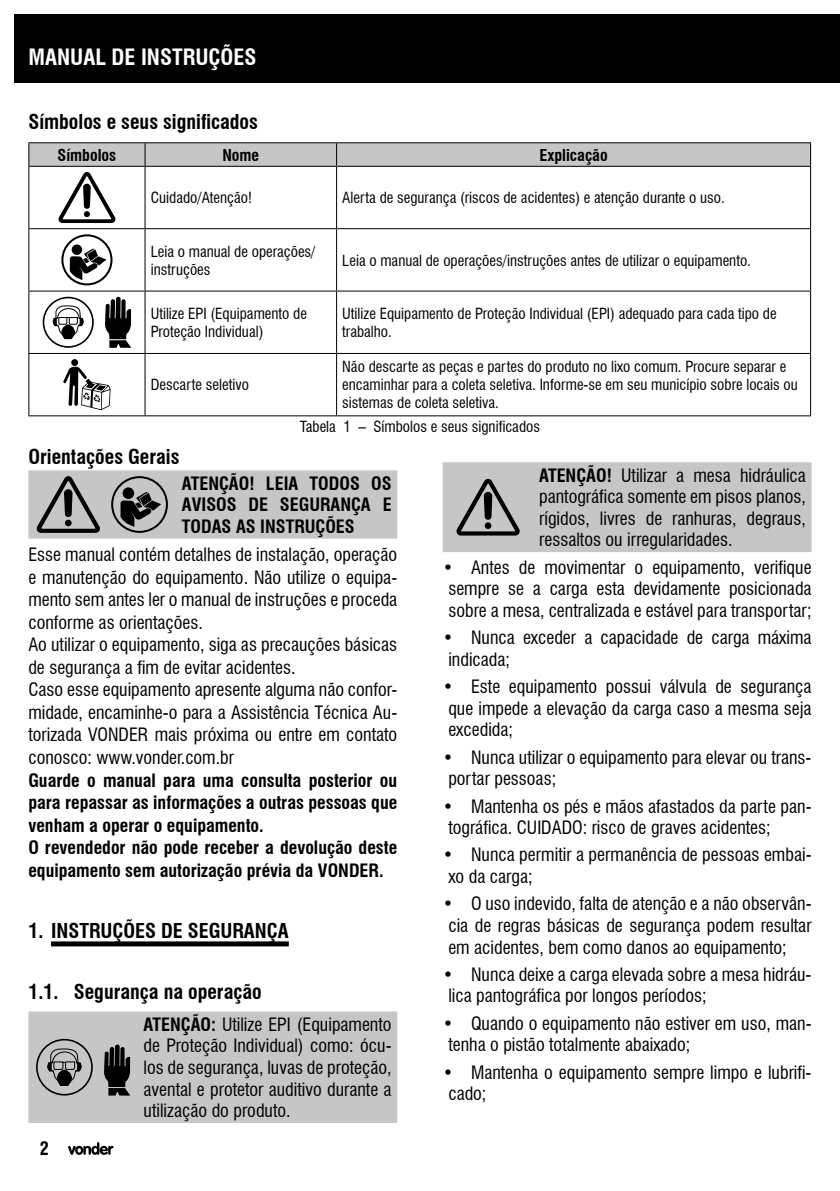
<style>
.page{position:relative;width:840px;height:1191px;background:#fff}
.page>*{position:absolute;margin:0;border:0;box-sizing:border-box;transform-origin:0 0}
.t1{font:700 condensed 22px "Swiss 721 BT";color:#fff}
.Título_bold{font:700 condensed 20px "Swiss 721 BT";color:#000}
._1__TÍTULO{font:700 condensed 20px "Swiss 721 BT";color:#000}
._1_1__título{font:700 condensed 20px "Swiss 721 BT";color:#000}
.texto{font:700 condensed 20px "Swiss 721 BT";color:#000}
.texto-2{font:condensed 18px/21.6px "Swiss 721 BT";color:#000}
.texto-3{font:700 condensed 18px/22.6px "Swiss 721 BT";color:#000;text-align:justify}
.texto-4{font:700 condensed 16px "Swiss 721 BT";color:#000}
.Tabela_txt{font:condensed 15px/18px "Swiss 721 BT";color:#000}
.s1{font-weight:700}
</style>
<div class="page">
<div style="left:51px;top:941px;width:237px;height:5px;background:#000"></div>
<svg style="left:28px;top:470px;width:369px;height:68px;background:#b6b6b6"></svg>
<div style="left:111px;top:476px;width:57px;height:57px;border:2px solid #000;border-radius:50%"></div>
<div style="left:28px;top:1011px;width:369px;height:112px;background:#c6c6c6"></div>
<div style="left:36px;top:1038px;width:57px;height:57px;border:2px solid #000;border-radius:50%"></div>
<svg style="left:45px;top:1047px;width:39px;height:39px;background:#8b8b8b"></svg>
<svg style="left:104px;top:1043px;width:26px;height:52px"></svg>
<hr style="left:28px;top:142px;width:117px;height:1px;background:#000">
<hr style="left:145px;top:142px;width:191px;height:1px;background:#000">
<hr style="left:336px;top:142px;width:474px;height:1px;background:#000">
<svg style="left:28px;top:143px;width:782px;height:23px;background:#c0c0c0"></svg>
<hr style="left:28px;top:166px;width:117px;height:1px;background:#000">
<hr style="left:28px;top:167px;width:1px;height:61px;background:#000">
<hr style="left:145px;top:166px;width:191px;height:1px;background:#000">
<hr style="left:144px;top:167px;width:1px;height:61px;background:#000">
<hr style="left:336px;top:166px;width:474px;height:1px;background:#000">
<hr style="left:336px;top:167px;width:1px;height:61px;background:#000">
<hr style="left:809px;top:167px;width:1px;height:61px;background:#000">
<hr style="left:28px;top:228px;width:117px;height:1px;background:#000">
<hr style="left:28px;top:229px;width:1px;height:61px;background:#000">
<hr style="left:145px;top:228px;width:191px;height:1px;background:#000">
<hr style="left:144px;top:229px;width:1px;height:61px;background:#000">
<hr style="left:336px;top:228px;width:474px;height:1px;background:#000">
<hr style="left:336px;top:229px;width:1px;height:61px;background:#000">
<hr style="left:809px;top:229px;width:1px;height:61px;background:#000">
<hr style="left:28px;top:290px;width:117px;height:1px;background:#000">
<hr style="left:28px;top:291px;width:1px;height:62px;background:#000">
<hr style="left:145px;top:290px;width:191px;height:1px;background:#000">
<hr style="left:144px;top:291px;width:1px;height:62px;background:#000">
<hr style="left:336px;top:290px;width:474px;height:1px;background:#000">
<hr style="left:336px;top:291px;width:1px;height:62px;background:#000">
<hr style="left:809px;top:291px;width:1px;height:62px;background:#000">
<hr style="left:28px;top:353px;width:117px;height:1px;background:#000">
<hr style="left:28px;top:354px;width:1px;height:61px;background:#000">
<hr style="left:145px;top:353px;width:191px;height:1px;background:#000">
<hr style="left:144px;top:354px;width:1px;height:61px;background:#000">
<hr style="left:336px;top:353px;width:474px;height:1px;background:#000">
<hr style="left:336px;top:354px;width:1px;height:61px;background:#000">
<hr style="left:809px;top:354px;width:1px;height:61px;background:#000">
<hr style="left:28px;top:415px;width:117px;height:1px;background:#000">
<hr style="left:145px;top:415px;width:191px;height:1px;background:#000">
<hr style="left:336px;top:415px;width:474px;height:1px;background:#000">
<svg style="left:58px;top:172px;width:58px;height:51px"></svg>
<div style="left:72px;top:244px;width:10px;height:11px;background:#000;border-radius:50%"></div>
<svg style="left:70px;top:248px;width:36px;height:32px"></svg>
<div style="left:61px;top:234px;width:51px;height:51px;border:2px solid #000;border-radius:50%"></div>
<svg style="left:43px;top:297px;width:50px;height:50px"></svg>
<div style="left:43px;top:297px;width:51px;height:51px;border:2px solid #000;border-radius:50%"></div>
<svg style="left:51px;top:305px;width:35px;height:34px"></svg>
<svg style="left:105px;top:296px;width:26px;height:52px"></svg>
<svg style="left:63px;top:359px;width:47px;height:51px"></svg>
<div style="left:442px;top:462px;width:369px;height:90px;background:#c6c6c6"></div>
<div style="left:484px;top:522px;width:7px;height:7px;background:#000;border-radius:50%"></div>
<div style="left:14px;top:14px;width:825px;height:69px;background:#000"></div>
<svg style="left:68px;top:1142px;width:45px;height:12px"></svg>
<p class="t1" style="left:28px;top:44px;width:229px">MANUAL DE INSTRUÇÕES</p>
<p class="Título_bold" style="left:28px;top:109px;width:231px">Símbolos e seus significados</p>
<p class="texto-4" style="left:58px;top:145px;width:60px">Símbolos</p>
<p class="texto-4" style="left:222px;top:145px;width:38px">Nome</p>
<p class="texto-4" style="left:539px;top:145px;width:70px">Explicação</p>
<p class="Tabela_txt" style="left:151px;top:189px;width:103px">Cuidado/Atenção!</p>
<p class="Tabela_txt" style="left:342px;top:189px;width:384px">Alerta de segurança (riscos de acidentes) e atenção durante o uso.</p>
<p class="Tabela_txt" style="left:151px;top:242px;width:166px">Leia o manual de operações/ instruções</p>
<p class="Tabela_txt" style="left:342px;top:251px;width:410px">Leia o manual de operações/instruções antes de utilizar o equipamento.</p>
<p class="Tabela_txt" style="left:151px;top:304px;width:158px">Utilize EPI (Equipamento de<br>Proteção Individual)</p>
<p class="Tabela_txt" style="left:342px;top:304px;width:435px">Utilize Equipamento de Proteção Individual (EPI) adequado para cada tipo de trabalho.</p>
<p class="Tabela_txt" style="left:151px;top:376px;width:100px">Descarte seletivo</p>
<p class="Tabela_txt" style="left:342px;top:358px;width:457px">Não descarte as peças e partes do produto no lixo comum. Procure separar e encaminhar para a coleta seletiva. Informe-se em seu município sobre locais ou sistemas de coleta seletiva.</p>
<p class="Tabela_txt" style="left:300px;top:417px;width:241px">Tabela 1 – Símbolos e seus significados</p>
<p class="texto-2" style="left:539px;top:464px;width:268px;text-align:justify"><span class="s1">ATENÇÃO!</span> Utilizar a mesa hidráulica pantográfica somente em pisos planos, rígidos, livres de ranhuras, degraus, ressaltos ou irregularidades.</p>
<p class="texto-2" style="left:442px;top:556px;width:370px;text-align:center">• Antes de movimentar o equipamento, verifique sempre se a carga esta devidamente posicionada sobre a mesa, centralizada e estável para transportar;</p>
<p class="texto-2" style="left:448px;top:627px;width:364px;text-indent:-6px">• Nunca exceder a capacidade de carga máxima indicada;</p>
<p class="texto-2" style="left:448px;top:676px;width:364px;text-align:justify;text-indent:-6px">• Este equipamento possui válvula de segurança que impede a elevação da carga caso a mesma seja excedida;</p>
<p class="texto-2" style="left:448px;top:746px;width:364px;text-indent:-6px">• Nunca utilizar o equipamento para elevar ou trans&shy;portar pessoas;</p>
<p class="texto-2" style="left:448px;top:795px;width:364px;text-indent:-6px">• Mantenha os pés e mãos afastados da parte pan&shy;tográfica. CUIDADO: risco de graves acidentes;</p>
<p class="texto-2" style="left:448px;top:844px;width:364px;text-indent:-6px">• Nunca permitir a permanência de pessoas embai&shy;xo da carga;</p>
<p class="texto-2" style="left:448px;top:893px;width:364px;text-align:justify;text-indent:-6px">• O uso indevido, falta de atenção e a não observân&shy;cia de regras básicas de segurança podem resultar em acidentes, bem como danos ao equipamento;</p>
<p class="texto-2" style="left:448px;top:963px;width:364px;text-indent:-6px">• Nunca deixe a carga elevada sobre a mesa hidráu&shy;lica pantográfica por longos períodos;</p>
<p class="texto-2" style="left:448px;top:1012px;width:364px;text-indent:-6px">• Quando o equipamento não estiver em uso, man&shy;tenha o pistão totalmente abaixado;</p>
<p class="texto-2" style="left:448px;top:1061px;width:364px;text-indent:-6px">• Mantenha o equipamento sempre limpo e lubrifi&shy;cado;</p>
<p class="texto" style="left:28px;top:444px;width:153px">Orientações Gerais</p>
<p class="texto-3" style="left:182px;top:472px;width:211px;line-height:21.6px">ATENÇÃO! LEIA TODOS OS AVISOS DE SEGURANÇA E TODAS AS INSTRUÇÕES</p>
<p class="texto-2" style="left:28px;top:543px;width:370px;line-height:22.6px;text-align:justify">Esse manual contém detalhes de instalação, operação e manutenção do equipamento. Não utilize o equipa&shy;mento sem antes ler o manual de instruções e proceda conforme as orientações.</p>
<p class="texto-2" style="left:28px;top:633px;width:370px;line-height:22.6px">Ao utilizar o equipamento, siga as precauções básicas de segurança a fim de evitar acidentes.</p>
<p class="texto-2" style="left:28px;top:678px;width:370px;line-height:22.6px;text-align:justify">Caso esse equipamento apresente alguma não confor&shy;midade, encaminhe-o para a Assistência Técnica Au&shy;torizada VONDER mais próxima ou entre em contato conosco: www.vonder.com.br</p>
<p class="texto-3" style="left:28px;top:768px;width:370px">Guarde o manual para uma consulta posterior ou para repassar as informações a outras pessoas que venham a operar o equipamento.</p>
<p class="texto-3" style="left:28px;top:836px;width:370px">O revendedor não pode receber a devolução deste equipamento sem autorização prévia da VONDER.</p>
<p class="_1__TÍTULO" style="left:28px;top:918px;width:262px">1. INSTRUÇÕES DE SEGURANÇA</p>
<p class="_1_1__título" style="left:28px;top:980px;width:235px">1.1. Segurança na operação</p>
<p class="texto-2" style="left:143px;top:1013px;width:249px;text-align:justify"><span class="s1">ATENÇÃO:</span> Utilize EPI (Equipamento de Proteção Individual) como: ócu&shy;los de segurança, luvas de proteção, avental e protetor auditivo durante a utilização do produto.</p>
<p class="texto-3" style="left:40px;top:1137px;width:10px">2</p>
</div>
